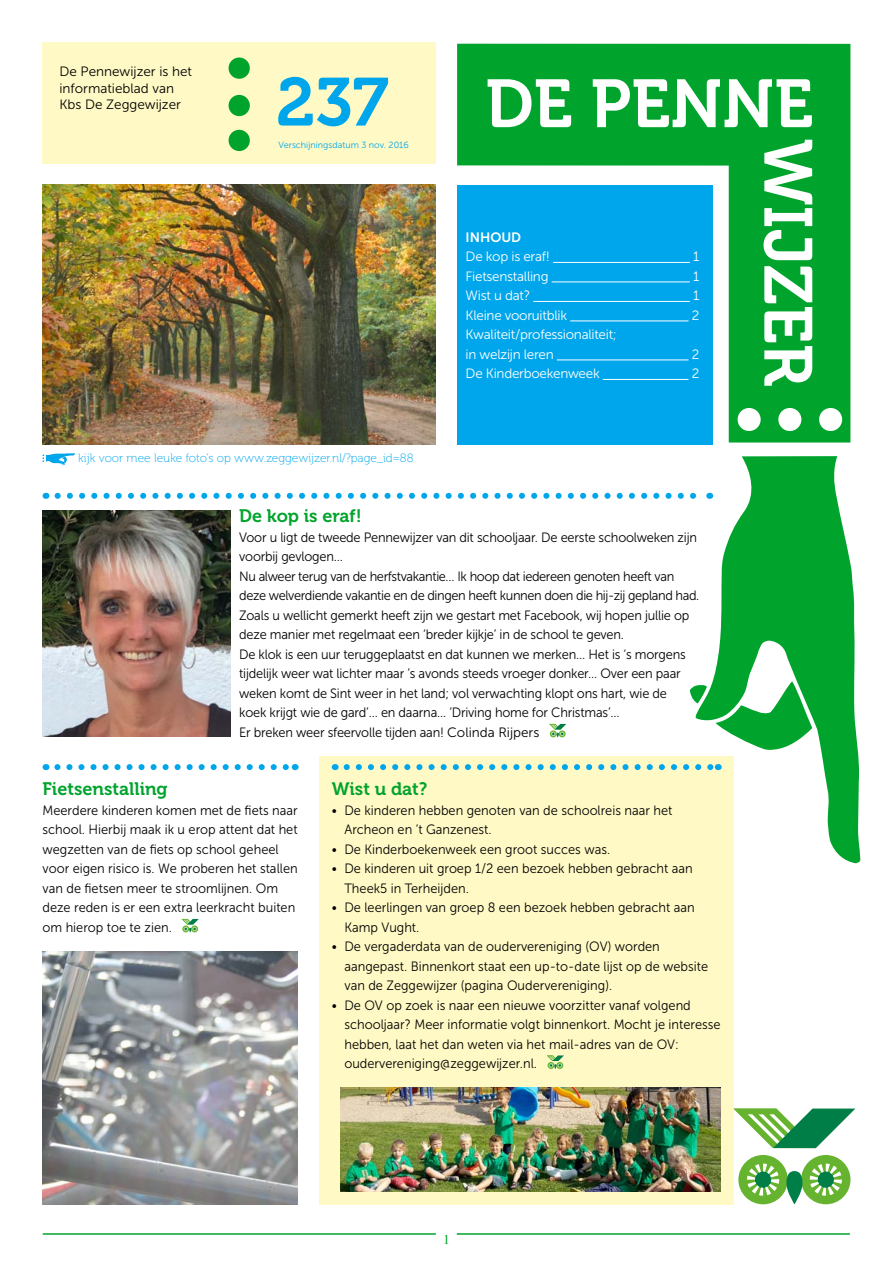
<style>
.page{position:relative;width:893px;height:1263px;background:#fff}
.page>*{position:absolute;margin:0;border:0;box-sizing:border-box;transform-origin:0 0}
.t1{font:67.5px "Museo 700";color:#00a6eb}
.t2{font:18px "Museo 700";color:#00a42c}
.t3{font:13.5px/19.5px "Museo Sans 300";color:#000;scale:.95 1}
.t4{font:13.5px/19.5px "Museo Sans 300";letter-spacing:-.02em;color:#fff}
.t5{font:13.5px/16.2px "Museo Sans 300";color:#000}
.t6{font:13.5px "Museo Sans 700";color:#fff}
.t7{font:13.5px "Times";color:#00a42c}
.t8{font:12px "Museo 100";color:#00a6eb}
.t9{font:9px "Museo Sans 300";color:#00a6eb}
</style>
<div class="page">
<div style="left:319px;top:756px;width:414px;height:449px;background:#fff9c5"></div>
<div style="left:43px;top:43px;width:393px;height:121px;background:#fff9c5"></div>
<div style="left:229px;top:58px;width:21px;height:21px;background:#00a42c;border-radius:50%"></div>
<div style="left:229px;top:95px;width:21px;height:21px;background:#00a42c;border-radius:50%"></div>
<div style="left:229px;top:130px;width:21px;height:21px;background:#00a42c;border-radius:50%"></div>
<svg style="left:43px;top:453px;width:32px;height:12px"></svg>
<hr style="left:43px;top:1233px;width:393px;height:2px;background:#00a42c">
<hr style="left:457px;top:1233px;width:393px;height:2px;background:#00a42c">
<svg style="left:549px;top:724px;width:17px;height:13px"></svg>
<img style="left:43px;top:185px;width:393px;height:259px">
<div style="left:738px;top:1155px;width:50px;height:49px;background:#65b32e;border-radius:50%"></div>
<svg style="left:747px;top:1163px;width:32px;height:33px"></svg>
<div style="left:801px;top:1155px;width:49px;height:49px;background:#65b32e;border-radius:50%"></div>
<svg style="left:810px;top:1163px;width:32px;height:33px"></svg>
<svg style="left:786px;top:1171px;width:16px;height:33px"></svg>
<svg style="left:733px;top:1108px;width:122px;height:40px"></svg>
<div style="left:755px;top:1171px;width:16px;height:17px;background:#007e48;border-radius:50%"></div>
<div style="left:818px;top:1171px;width:16px;height:17px;background:#007e48;border-radius:50%"></div>
<svg style="left:58px;top:493px;width:637px;height:6px"></svg>
<svg style="left:57px;top:764px;width:232px;height:6px"></svg>
<svg style="left:347px;top:764px;width:343px;height:6px"></svg>
<img style="left:43px;top:510px;width:188px;height:226px">
<svg style="left:457px;top:44px;width:393px;height:398px;background:#14ac9e"></svg>
<svg style="left:695px;top:456px;width:165px;height:407px;fill:#00a42c"></svg>
<svg style="left:715px;top:679px;width:97px;height:71px"></svg>
<svg style="left:690px;top:684px;width:17px;height:19px"></svg>
<div style="left:819px;top:408px;width:23px;height:23px;background:#fff;border-radius:50%"></div>
<div style="left:778px;top:408px;width:23px;height:23px;background:#fff;border-radius:50%"></div>
<div style="left:738px;top:408px;width:23px;height:23px;background:#fff;border-radius:50%"></div>
<svg style="left:488px;top:79px;width:324px;height:48px"></svg>
<svg style="left:763px;top:140px;width:49px;height:246px"></svg>
<svg style="left:182px;top:919px;width:17px;height:13px"></svg>
<img style="left:43px;top:951px;width:255px;height:254px">
<svg style="left:547px;top:1055px;width:17px;height:14px"></svg>
<img style="left:340px;top:1088px;width:381px;height:104px">
<p class="t5" style="left:60px;top:64px;width:134px">De Pennewijzer is het informatieblad van<br>Kbs De Zeggewijzer</p>
<h1 class="t1" style="left:276px;top:65px;width:114px">237</h1>
<p class="t9" style="left:279px;top:140px;width:132px">Verschijningsdatum 3 nov. 2016</p>
<p class="t8" style="left:78px;top:452px;width:337px">kijk voor mee leuke foto’s op www.zeggewijzer.nl/?page_id=88</p>
<p class="t6" style="left:466px;top:229px;width:57px">INHOUD</p>
<p class="t4" style="left:466px;top:247px;width:86px">De kop is eraf!</p>
<p class="t4" style="left:693px;top:247px;width:8px">1</p>
<p class="t4" style="left:466px;top:266px;width:84px">Fietsenstalling</p>
<p class="t4" style="left:693px;top:266px;width:8px">1</p>
<p class="t4" style="left:466px;top:286px;width:66px">Wist u dat?</p>
<p class="t4" style="left:693px;top:286px;width:8px">1</p>
<p class="t4" style="left:466px;top:305px;width:103px">Kleine vooruitblik</p>
<p class="t4" style="left:692px;top:305px;width:9px">2</p>
<p class="t4" style="left:466px;top:325px;width:153px">Kwaliteit/professionaliteit; in welzijn leren</p>
<p class="t4" style="left:692px;top:344px;width:9px">2</p>
<p class="t4" style="left:466px;top:364px;width:136px">De Kinderboekenweek</p>
<p class="t4" style="left:692px;top:364px;width:9px">2</p>
<h2 class="t2" style="left:239px;top:506px;width:124px">De kop is eraf!</h2>
<p class="t3" style="left:239px;top:527px;width:486px">Voor u ligt de tweede Pennewijzer van dit schooljaar. De eerste schoolweken zijn voorbij gevlogen...<br>Nu alweer terug van de herfstvakantie… Ik hoop dat iedereen genoten heeft van deze welverdiende vakantie en de dingen heeft kunnen doen die hij-zij gepland had.<br>Zoals u wellicht gemerkt heeft zijn we gestart met Facebook, wij hopen jullie op deze manier met regelmaat een ‘breder kijkje’ in de school te geven.<br>De klok is een uur teruggeplaatst en dat kunnen we merken… Het is ‘s morgens tijdelijk weer wat lichter maar ’s avonds steeds vroeger donker… Over een paar weken komt de Sint weer in het land; vol verwachting klopt ons hart, wie de<br>koek krijgt wie de gard’... en daarna... ’Driving home for Christmas’...<br>Er breken weer sfeervolle tijden aan! Colinda Rijpers</p>
<h2 class="t2" style="left:43px;top:779px;width:127px">Fietsenstalling</h2>
<p class="t3" style="left:43px;top:800px;width:270px">Meerdere kinderen komen met de fiets naar school. Hierbij maak ik u erop attent dat het wegzetten van de fiets op school geheel voor eigen risico is. We proberen het stallen van de fietsen meer te stroomlijnen. Om deze reden is er een extra leerkracht buiten om hierop toe te zien.</p>
<h2 class="t2" style="left:332px;top:779px;width:97px">Wist u dat?</h2>
<p class="t3" style="left:344px;top:800px;width:347px;text-indent:-13px">• De kinderen hebben genoten van de schoolreis naar het<br>Archeon en ’t Ganzenest.</p>
<p class="t3" style="left:332px;top:839px;width:295px">• De Kinderboekenweek een groot succes was.</p>
<p class="t3" style="left:344px;top:859px;width:368px;text-indent:-13px">• De kinderen uit groep 1/2 een bezoek hebben gebracht aan<br>Theek5 in Terheijden.</p>
<p class="t3" style="left:344px;top:898px;width:370px;text-indent:-13px">• De leerlingen van groep 8 een bezoek hebben gebracht aan<br>Kamp Vught.</p>
<p class="t3" style="left:344px;top:937px;width:384px;text-indent:-13px">• De vergaderdata van de oudervereniging (OV) worden aangepast. Binnenkort staat een up-to-date lijst op de website van de Zeggewijzer (pagina Oudervereniging).</p>
<p class="t3" style="left:344px;top:995px;width:397px;text-indent:-13px">• De OV op zoek is naar een nieuwe voorzitter vanaf volgend schooljaar? Meer informatie volgt binnenkort. Mocht je interesse hebben, laat het dan weten via het mail-adres van de OV: oudervereniging@zeggewijzer.nl.</p>
<p class="t7" style="left:443px;top:1226px;width:8px">1</p>
</div>
